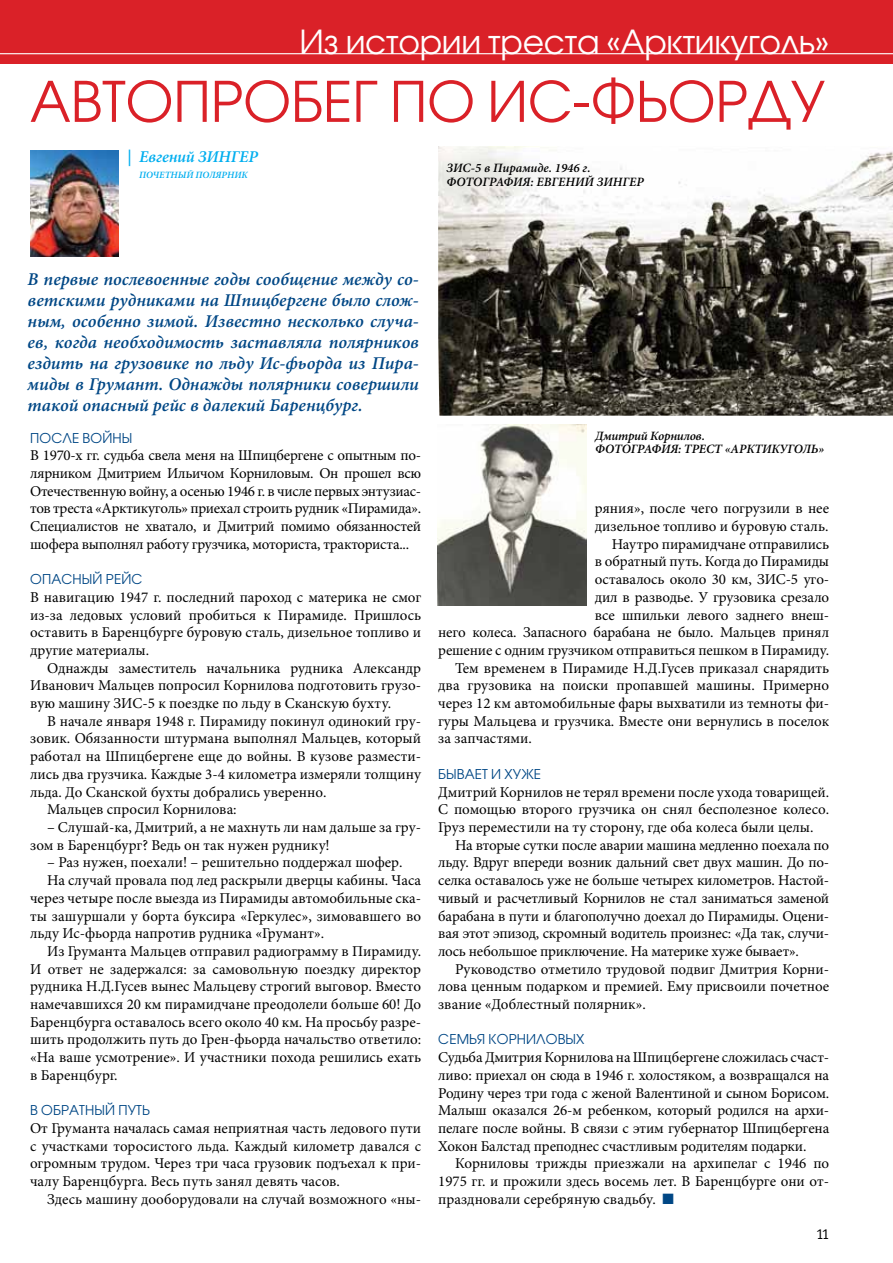
<style>
.page{position:relative;width:893px;height:1263px;background:#fff}
.page>*{position:absolute;margin:0;border:0;box-sizing:border-box;transform-origin:0 0}
.t1{font:55.5px "Avant Garde Gothic Book ITC";color:#da2128}
.t2{font:33px "Avant Garde Gothic Book ITC";letter-spacing:-.01em;color:#fff}
.t3{font:italic 600 18px/21px "Minion Pro";letter-spacing:-.005em;color:#004785;text-align:justify}
.t4{font:italic 600 16.5px "Minion Pro";letter-spacing:-.01em;color:#00aeef}
.t5{font:15px/17.7px "Minion Pro";color:#000;text-align:justify}
.t6{font:15px "Officina Sans Book ITC";color:#000}
.t7{font:13.5px "Avant Garde Gothic Book ITC";letter-spacing:.01em;color:#004785}
.t8{font:italic 600 12.75px/13.5px "Minion Pro";letter-spacing:-.01em;color:#000}
.t9{font:italic 600 9.6px "Minion Pro";color:#00aeef}
.s1{color:#004785}
</style>
<div class="page">
<img style="left:438px;top:146px;width:455px;height:270px">
<div style="left:0;top:0;width:893px;height:63px;background:#da2128"></div>
<hr style="left:0;top:53px;width:893px;height:1px;background:#fff">
<img style="left:30px;top:150px;width:89px;height:107px">
<img style="left:438px;top:424px;width:148px;height:181px">
<h2 class="t2" style="left:299px;top:22px;width:531px">Из истории треста «Арктикуголь»</h2>
<h1 class="t1" style="left:30px;top:68px;width:76px">Автопробег</h1>
<h1 class="t1" style="left:390px;top:68px;width:241px">по Ис-фьорду</h1>
<p class="t4" style="left:127px;top:145px;width:132px">| Евгений ЗИНГЕР</p>
<p class="t9" style="left:139px;top:168px;width:15px">Почетный</p>
<p class="t9" style="left:196px;top:168px;width:8px">полярник</p>
<p class="t8" style="left:446px;top:161px;width:199px">ЗИС-5 в Пирамиде. 1946 г.<br>ФОТОГРАФИЯ: ЕВГЕНИЙ ЗИНГЕР</p>
<p class="t3" style="left:28px;top:269px;width:393px">В первые послевоенные годы сообщение между со&shy;ветскими рудниками на Шпицбергене было слож&shy;ным, особенно зимой. Известно несколько случа&shy;ев, когда необходимость заставляла полярников ездить на грузовике по льду Ис-фьорда из Пира&shy;миды в Грумант. Однажды полярники совершили такой опасный рейс в далекий Баренцбург.</p>
<p class="t7" style="left:30px;top:429px;width:104px">ПОСЛЕ ВОЙНЫ</p>
<p class="t5" style="left:30px;top:447px;width:393px">В 1970-х гг. судьба свела меня на Шпицбергене с опытным по&shy;лярником Дмитрием Ильичом Корниловым. Он прошел всю Отечественную войну, а осенью 1946 г. в числе первых энтузиас&shy;тов треста «Арктикуголь» приехал строить рудник «Пирамида».<br>Специалистов не хватало, и Дмитрий помимо обязанностей шофера выполнял работу грузчика, моториста, тракториста...</p>
<p class="t7" style="left:30px;top:571px;width:114px">ОПАСНЫЙ РЕЙС</p>
<p class="t5" style="left:30px;top:588px;width:393px">В навигацию 1947 г. последний пароход с материка не смог из-за ледовых условий пробиться к Пирамиде. Пришлось оставить в Баренцбурге буровую сталь, дизельное топливо и другие материалы.</p>
<p class="t5" style="left:30px;top:659px;width:393px;text-indent:17px">Однажды заместитель начальника рудника Александр Иванович Мальцев попросил Корнилова подготовить грузо&shy;вую машину ЗИС-5 к поездке по льду в Сканскую бухту.</p>
<p class="t5" style="left:47px;top:712px;width:375px">В начале января 1948 г. Пирамиду покинул одинокий гру-</p>
<p class="t5" style="left:30px;top:730px;width:393px">зовик. Обязанности штурмана выполнял Мальцев, который</p>
<p class="t5" style="left:30px;top:748px;width:393px">работал на Шпицбергене еще до войны. В кузове размести-</p>
<p class="t5" style="left:30px;top:765px;width:392px">лись два грузчика. Каждые 3-4 километра измеряли толщину</p>
<p class="t5" style="left:30px;top:783px;width:298px">льда. До Сканской бухты добрались уверенно.</p>
<p class="t5" style="left:47px;top:801px;width:191px">Мальцев спросил Корнилова:</p>
<p class="t5" style="left:30px;top:818px;width:393px;text-indent:17px">– Слушай-ка, Дмитрий, а не махнуть ли нам дальше за гру&shy;зом в Баренцбург? Ведь он так нужен руднику!</p>
<p class="t5" style="left:47px;top:854px;width:357px">– Раз нужен, поехали! – решительно поддержал шофер.</p>
<p class="t5" style="left:47px;top:871px;width:375px">На случай провала под лед раскрыли дверцы кабины. Часа</p>
<p class="t5" style="left:30px;top:889px;width:393px">через четыре после выезда из Пирамиды автомобильные ска-</p>
<p class="t5" style="left:30px;top:907px;width:392px">ты зашуршали у борта буксира «Геркулес», зимовавшего во</p>
<p class="t5" style="left:30px;top:925px;width:296px">льду Ис-фьорда напротив рудника «Грумант».</p>
<p class="t5" style="left:47px;top:942px;width:376px">Из Груманта Мальцев отправил радиограмму в Пирамиду.</p>
<p class="t5" style="left:30px;top:960px;width:392px">И ответ не задержался: за самовольную поездку директор</p>
<p class="t5" style="left:30px;top:978px;width:393px">рудника Н.Д.Гусев вынес Мальцеву строгий выговор. Вместо</p>
<p class="t5" style="left:30px;top:995px;width:393px">намечавшихся 20 км пирамидчане преодолели больше 60! До</p>
<p class="t5" style="left:30px;top:1013px;width:392px">Баренцбурга оставалось всего около 40 км. На просьбу разре-</p>
<p class="t5" style="left:30px;top:1031px;width:393px">шить продолжить путь до Грен-фьорда начальство ответило:</p>
<p class="t5" style="left:30px;top:1048px;width:392px">«На ваше усмотрение». И участники похода решились ехать</p>
<p class="t5" style="left:30px;top:1066px;width:89px">в Баренцбург.</p>
<p class="t7" style="left:30px;top:1102px;width:121px">В ОБРАТНЫЙ ПУТЬ</p>
<p class="t5" style="left:30px;top:1119px;width:393px">От Груманта началась самая неприятная часть ледового пути с участками торосистого льда. Каждый километр давался с огромным трудом. Через три часа грузовик подъехал к при&shy;чалу Баренцбурга. Весь путь занял девять часов.</p>
<p class="t5" style="left:47px;top:1190px;width:375px">Здесь машину дооборудовали на случай возможного «ны-</p>
<p class="t8" style="left:595px;top:429px;width:230px">Дмитрий Корнилов.<br>ФОТОГРАФИЯ: ТРЕСТ «АРКТИКУГОЛЬ»</p>
<p class="t5" style="left:595px;top:500px;width:236px">ряния», после чего погрузили в нее</p>
<p class="t5" style="left:595px;top:517px;width:235px">дизельное топливо и буровую сталь.</p>
<p class="t5" style="left:612px;top:535px;width:219px">Наутро пирамидчане отправились</p>
<p class="t5" style="left:595px;top:553px;width:236px">в обратный путь. Когда до Пирамиды</p>
<p class="t5" style="left:595px;top:571px;width:236px">оставалось около 30 км, ЗИС-5 уго-</p>
<p class="t5" style="left:595px;top:588px;width:236px">дил в разводье. У грузовика срезало</p>
<p class="t5" style="left:595px;top:606px;width:236px">все шпильки левого заднего внеш-</p>
<p class="t5" style="left:438px;top:624px;width:392px">него колеса. Запасного барабана не было. Мальцев принял</p>
<p class="t5" style="left:438px;top:641px;width:392px">решение с одним грузчиком отправиться пешком в Пирамиду.</p>
<p class="t5" style="left:455px;top:659px;width:376px">Тем временем в Пирамиде Н.Д.Гусев приказал снарядить</p>
<p class="t5" style="left:438px;top:677px;width:392px">два грузовика на поиски пропавшей машины. Примерно</p>
<p class="t5" style="left:438px;top:694px;width:393px">через 12 км автомобильные фары выхватили из темноты фи-</p>
<p class="t5" style="left:438px;top:712px;width:393px">гуры Мальцева и грузчика. Вместе они вернулись в поселок</p>
<p class="t5" style="left:438px;top:730px;width:95px">за запчастями.</p>
<p class="t7" style="left:438px;top:766px;width:104px">БЫВАЕТ И ХУЖЕ</p>
<p class="t5" style="left:438px;top:783px;width:393px">Дмитрий Корнилов не терял времени после ухода товарищей.<br>С помощью второго грузчика он снял бесполезное колесо.<br>Груз переместили на ту сторону, где оба колеса были целы.</p>
<p class="t5" style="left:438px;top:836px;width:393px;text-indent:17px">На вторые сутки после аварии машина медленно поехала по льду. Вдруг впереди возник дальний свет двух машин. До по&shy;селка оставалось уже не больше четырех километров. Настой&shy;чивый и расчетливый Корнилов не стал заниматься заменой барабана в пути и благополучно доехал до Пирамиды. Оцени&shy;вая этот эпизод, скромный водитель произнес: «Да так, случи&shy;лось небольшое приключение. На материке хуже бывает».</p>
<p class="t5" style="left:438px;top:960px;width:393px;text-indent:17px">Руководство отметило трудовой подвиг Дмитрия Корни&shy;лова ценным подарком и премией. Ему присвоили почетное звание «Доблестный полярник».</p>
<p class="t7" style="left:438px;top:1031px;width:148px">СЕМЬЯ КОРНИЛОВЫХ</p>
<p class="t5" style="left:438px;top:1048px;width:393px">Судьба Дмитрия Корнилова на Шпицбергене сложилась счаст&shy;ливо: приехал он сюда в 1946 г. холостяком, а возвращался на Родину через три года с женой Валентиной и сыном Борисом.<br>Малыш оказался 26-м ребенком, который родился на архи&shy;пелаге после войны. В связи с этим губернатор Шпицбергена Хокон Балстад преподнес счастливым родителям подарки.</p>
<p class="t5" style="left:438px;top:1155px;width:393px;text-indent:17px">Корниловы трижды приезжали на архипелаг с 1946 по 1975 гг. и прожили здесь восемь лет. В Баренцбурге они от&shy;праздновали серебряную свадьбу. <span class="s1">■</span></p>
<p class="t6" style="left:816px;top:1225px;width:14px">11</p>
</div>
